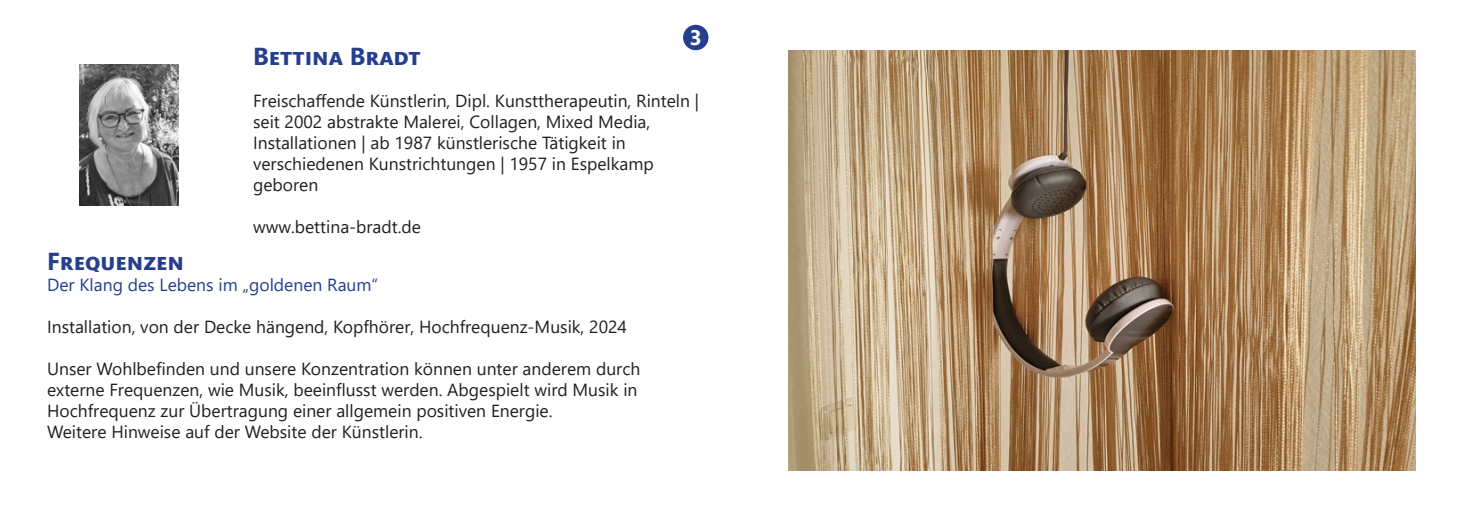
<style>
.page{position:relative;width:1469px;height:521px;background:#fff}
.page>*{position:absolute;margin:0;border:0;box-sizing:border-box;transform-origin:0 0}
.t1{font:700 24.5px "Segoe UI";color:#253f8e}
.t2{font:700 21px "Segoe UI";color:#fff}
.t3{font:17.5px/21px "Segoe UI";color:#231f20}
.t4{font:17.5px "Segoe UI";color:#253f8e}
</style>
<div class="page">
<img style="left:80px;top:65px;width:99px;height:140px">
<img style="left:788px;top:51px;width:627px;height:420px">
<div style="left:683px;top:25px;width:25px;height:25px;background:#253f8e;border-radius:50%"></div>
<p class="t2" style="left:689px;top:17px;width:14px">3</p>
<p class="t1" style="left:253px;top:33px;width:169px">Bettina Bradt</p>
<p class="t3" style="left:253px;top:89px;width:447px">Freischaffende Künstlerin, Dipl. Kunsttherapeutin, Rinteln |</p>
<p class="t3" style="left:253px;top:110px;width:399px">seit 2002 abstrakte Malerei, Collagen, Mixed Media,</p>
<p class="t3" style="left:253px;top:131px;width:374px">Installationen | ab 1987 künstlerische Tätigkeit in</p>
<p class="t3" style="left:253px;top:152px;width:402px">verschiedenen Kunstrichtungen | 1957 in Espelkamp</p>
<p class="t3" style="left:253px;top:173px;width:67px">geboren</p>
<p class="t3" style="left:253px;top:215px;width:169px">www.bettina-bradt.de</p>
<p class="t1" style="left:47px;top:238px;width:138px">Frequenzen</p>
<p class="t4" style="left:47px;top:268px;width:332px">Der Klang des Lebens im „goldenen Raum“</p>
<p class="t3" style="left:47px;top:315px;width:581px">Installation, von der Decke hängend, Kopfhörer, Hochfrequenz-Musik, 2024</p>
<p class="t3" style="left:47px;top:357px;width:594px">Unser Wohlbefinden und unsere Konzentration können unter anderem durch</p>
<p class="t3" style="left:47px;top:378px;width:592px">externe Frequenzen, wie Musik, beeinflusst werden. Abgespielt wird Musik in</p>
<p class="t3" style="left:47px;top:399px;width:507px">Hochfrequenz zur Übertragung einer allgemein positiven Energie.<br>Weitere Hinweise auf der Website der Künstlerin.</p>
</div>
